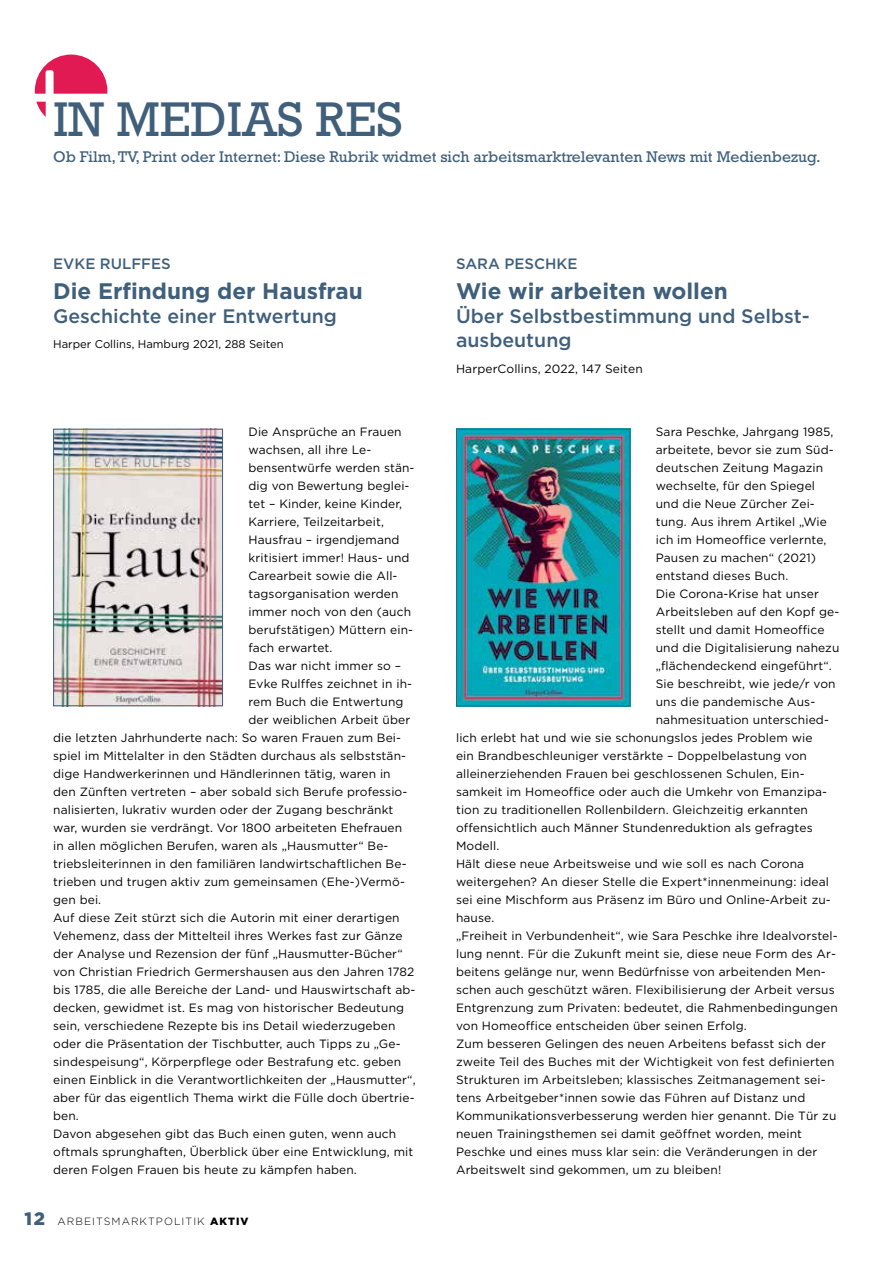
<style>
.page{position:relative;width:893px;height:1263px;background:#fff}
.page>*{position:absolute;margin:0;border:0;box-sizing:border-box;transform-origin:0 0}
.t1{font:49.5px "Rockwell Std";color:#405f7b}
.t2{font:700 22.5px "Gotham HTF";color:#405f7b}
.t3{font:500 19.5px/24px "Gotham HTF";color:#405f7b}
.t4{font:15.75px "Rockwell Std";color:#405f7b}
.t5{font:500 15px "Gotham HTF";color:#405f7b}
.t6{font:12px "Gotham HTF";letter-spacing:.01em;color:#000}
.t7{font:11.25px "Gotham HTF";color:#000}
.t8{font:300 10.5px "Gotham HTF";letter-spacing:.1em;color:#000}
.s1{font-weight:900;font-size:18px;color:#405f7b}
.s2{font-weight:900}
</style>
<div class="page">
<svg style="left:35px;top:55px;width:72px;height:62px"></svg>
<img style="left:458px;top:431px;width:170px;height:273px">
<div style="left:456px;top:429px;width:174px;height:277px;border:1px solid #405f7b"></div>
<img style="left:55px;top:431px;width:166px;height:273px">
<div style="left:53px;top:429px;width:170px;height:277px;border:1px solid #405f7b"></div>
<h1 class="t1" style="left:53px;top:90px;width:96px">IN MEDI</h1>
<h1 class="t1" style="left:242px;top:90px;width:103px">AS RES</h1>
<h3 class="t4" style="left:53px;top:148px;width:769px">Ob Film, TV, Print oder Internet: Diese Rubrik widmet sich arbeitsmarktrelevanten News mit Medienbezug.</h3>
<p class="t5" style="left:53px;top:255px;width:22px">Evke</p>
<p class="t5" style="left:100px;top:255px;width:22px">Rulffes</p>
<h2 class="t2" style="left:53px;top:278px;width:311px">Die Erfindung der Hausfrau</h2>
<h3 class="t3" style="left:53px;top:303px;width:285px">Geschichte einer Entwertung</h3>
<p class="t7" style="left:53px;top:338px;width:232px">Harper Collins, Hamburg 2021, 288 Seiten</p>
<p class="t6" style="left:248px;top:425px;width:155px">Die Ansprüche an Frauen</p>
<p class="t6" style="left:248px;top:443px;width:124px">wachsen, all ihre Le-</p>
<p class="t6" style="left:248px;top:461px;width:167px">bensentwürfe werden stän-</p>
<p class="t6" style="left:248px;top:479px;width:163px">dig von Bewertung beglei-</p>
<p class="t6" style="left:248px;top:497px;width:155px">tet – Kinder, keine Kinder,</p>
<p class="t6" style="left:248px;top:515px;width:137px">Karriere, Teilzeitarbeit,</p>
<p class="t6" style="left:248px;top:533px;width:153px">Hausfrau – irgendjemand</p>
<p class="t6" style="left:248px;top:551px;width:162px">kritisiert immer! Haus- und</p>
<p class="t6" style="left:248px;top:569px;width:151px">Carearbeit sowie die All-</p>
<p class="t6" style="left:248px;top:587px;width:152px">tagsorganisation werden</p>
<p class="t6" style="left:248px;top:605px;width:164px">immer noch von den (auch</p>
<p class="t6" style="left:248px;top:623px;width:166px">berufstätigen) Müttern ein-</p>
<p class="t6" style="left:248px;top:641px;width:86px">fach erwartet.</p>
<p class="t6" style="left:248px;top:659px;width:154px">Das war nicht immer so –</p>
<p class="t6" style="left:248px;top:677px;width:165px">Evke Rulffes zeichnet in ih-</p>
<p class="t6" style="left:248px;top:695px;width:156px">rem Buch die Entwertung</p>
<p class="t6" style="left:248px;top:713px;width:163px">der weiblichen Arbeit über</p>
<p class="t6" style="left:53px;top:731px;width:349px">die letzten Jahrhunderte nach: So waren Frauen zum Bei-</p>
<p class="t6" style="left:53px;top:749px;width:354px">spiel im Mittelalter in den Städten durchaus als selbststän-</p>
<p class="t6" style="left:53px;top:767px;width:339px">dige Handwerkerinnen und Händlerinnen tätig, waren in</p>
<p class="t6" style="left:53px;top:785px;width:356px">den Zünften vertreten – aber sobald sich Berufe professio-</p>
<p class="t6" style="left:53px;top:803px;width:342px">nalisierten, lukrativ wurden oder der Zugang beschränkt</p>
<p class="t6" style="left:53px;top:821px;width:351px">war, wurden sie verdrängt. Vor 1800 arbeiteten Ehefrauen</p>
<p class="t6" style="left:53px;top:839px;width:337px">in allen möglichen Berufen, waren als „Hausmutter“ Be-</p>
<p class="t6" style="left:53px;top:857px;width:355px">triebsleiterinnen in den familiären landwirtschaftlichen Be-</p>
<p class="t6" style="left:53px;top:875px;width:353px">trieben und trugen aktiv zum gemeinsamen (Ehe-)Vermö-</p>
<p class="t6" style="left:53px;top:893px;width:50px">gen bei.</p>
<p class="t6" style="left:53px;top:911px;width:348px">Auf diese Zeit stürzt sich die Autorin mit einer derartigen</p>
<p class="t6" style="left:53px;top:929px;width:351px">Vehemenz, dass der Mittelteil ihres Werkes fast zur Gänze</p>
<p class="t6" style="left:53px;top:947px;width:351px">der Analyse und Rezension der fünf „Hausmutter-Bücher“</p>
<p class="t6" style="left:53px;top:965px;width:363px">von Christian Friedrich Germershausen aus den Jahren 1782</p>
<p class="t6" style="left:53px;top:983px;width:364px">bis 1785, die alle Bereiche der Land- und Hauswirtschaft ab-</p>
<p class="t6" style="left:53px;top:1001px;width:352px">decken, gewidmet ist. Es mag von historischer Bedeutung</p>
<p class="t6" style="left:53px;top:1019px;width:344px">sein, verschiedene Rezepte bis ins Detail wiederzugeben</p>
<p class="t6" style="left:53px;top:1037px;width:349px">oder die Präsentation der Tischbutter, auch Tipps zu „Ge-</p>
<p class="t6" style="left:53px;top:1055px;width:350px">sindespeisung“, Körperpflege oder Bestrafung etc. geben</p>
<p class="t6" style="left:53px;top:1073px;width:364px">einen Einblick in die Verantwortlichkeiten der „Hausmutter“,</p>
<p class="t6" style="left:53px;top:1091px;width:363px">aber für das eigentlich Thema wirkt die Fülle doch übertrie-</p>
<p class="t6" style="left:53px;top:1109px;width:27px">ben.</p>
<p class="t6" style="left:53px;top:1127px;width:345px">Davon abgesehen gibt das Buch einen guten, wenn auch</p>
<p class="t6" style="left:53px;top:1145px;width:362px">oftmals sprunghaften, Überblick über eine Entwicklung, mit</p>
<p class="t6" style="left:53px;top:1163px;width:305px">deren Folgen Frauen bis heute zu kämpfen haben.</p>
<p class="t8" style="left:24px;top:1216px;width:226px"><span class="s1">12</span> ARBEITSMARKTPOLITIK <span class="s2">aktiv</span></p>
<p class="t5" style="left:456px;top:255px;width:123px">SARA PESCHKE</p>
<h2 class="t2" style="left:456px;top:278px;width:273px">Wie wir arbeiten wollen</h2>
<h3 class="t3" style="left:456px;top:303px;width:353px">Über Selbstbestimmung und Selbst&shy;ausbeutung</h3>
<p class="t6" style="left:456px;top:362px;width:188px">HarperCollins, 2022, 147 Seiten</p>
<p class="t6" style="left:656px;top:425px;width:179px">Sara Peschke, Jahrgang 1985,</p>
<p class="t6" style="left:656px;top:443px;width:179px">arbeitete, bevor sie zum Süd-</p>
<p class="t6" style="left:656px;top:461px;width:169px">deutschen Zeitung Magazin</p>
<p class="t6" style="left:656px;top:479px;width:161px">wechselte, für den Spiegel</p>
<p class="t6" style="left:656px;top:497px;width:161px">und die Neue Zürcher Zei-</p>
<p class="t6" style="left:656px;top:515px;width:173px">tung. Aus ihrem Artikel „Wie</p>
<p class="t6" style="left:656px;top:533px;width:172px">ich im Homeoffice verlernte,</p>
<p class="t6" style="left:656px;top:551px;width:162px">Pausen zu machen“ (2021)</p>
<p class="t6" style="left:656px;top:569px;width:134px">entstand dieses Buch.</p>
<p class="t6" style="left:656px;top:587px;width:165px">Die Corona-Krise hat unser</p>
<p class="t6" style="left:656px;top:605px;width:185px">Arbeitsleben auf den Kopf ge-</p>
<p class="t6" style="left:656px;top:623px;width:170px">stellt und damit Homeoffice</p>
<p class="t6" style="left:656px;top:641px;width:185px">und die Digitalisierung nahezu</p>
<p class="t6" style="left:656px;top:659px;width:178px">„flächendeckend eingeführt“.</p>
<p class="t6" style="left:656px;top:677px;width:181px">Sie beschreibt, wie jede/r von</p>
<p class="t6" style="left:656px;top:695px;width:159px">uns die pandemische Aus-</p>
<p class="t6" style="left:656px;top:713px;width:175px">nahmesituation unterschied-</p>
<p class="t6" style="left:456px;top:731px;width:358px">lich erlebt hat und wie sie schonungslos jedes Problem wie</p>
<p class="t6" style="left:456px;top:749px;width:352px">ein Brandbeschleuniger verstärkte – Doppelbelastung von</p>
<p class="t6" style="left:456px;top:767px;width:348px">alleinerziehenden Frauen bei geschlossenen Schulen, Ein-</p>
<p class="t6" style="left:456px;top:785px;width:371px">samkeit im Homeoffice oder auch die Umkehr von Emanzipa-</p>
<p class="t6" style="left:456px;top:803px;width:353px">tion zu traditionellen Rollenbildern. Gleichzeitig erkannten</p>
<p class="t6" style="left:456px;top:821px;width:358px">offensichtlich auch Männer Stundenreduktion als gefragtes</p>
<p class="t6" style="left:456px;top:839px;width:45px">Modell.</p>
<p class="t6" style="left:456px;top:857px;width:350px">Hält diese neue Arbeitsweise und wie soll es nach Corona</p>
<p class="t6" style="left:456px;top:875px;width:374px">weitergehen? An dieser Stelle die Expert*innenmeinung: ideal</p>
<p class="t6" style="left:456px;top:893px;width:375px">sei eine Mischform aus Präsenz im Büro und Online-Arbeit zu-</p>
<p class="t6" style="left:456px;top:911px;width:40px">hause.</p>
<p class="t6" style="left:456px;top:929px;width:383px">„Freiheit in Verbundenheit“, wie Sara Peschke ihre Idealvorstel-</p>
<p class="t6" style="left:456px;top:947px;width:381px">lung nennt. Für die Zukunft meint sie, diese neue Form des Ar-</p>
<p class="t6" style="left:456px;top:965px;width:371px">beitens gelänge nur, wenn Bedürfnisse von arbeitenden Men-</p>
<p class="t6" style="left:456px;top:983px;width:380px">schen auch geschützt wären. Flexibilisierung der Arbeit versus</p>
<p class="t6" style="left:456px;top:1001px;width:383px">Entgrenzung zum Privaten: bedeutet, die Rahmenbedingungen</p>
<p class="t6" style="left:456px;top:1019px;width:292px">von Homeoffice entscheiden über seinen Erfolg.</p>
<p class="t6" style="left:456px;top:1037px;width:371px">Zum besseren Gelingen des neuen Arbeitens befasst sich der</p>
<p class="t6" style="left:456px;top:1055px;width:380px">zweite Teil des Buches mit der Wichtigkeit von fest definierten</p>
<p class="t6" style="left:456px;top:1073px;width:371px">Strukturen im Arbeitsleben; klassisches Zeitmanagement sei-</p>
<p class="t6" style="left:456px;top:1091px;width:351px">tens Arbeitgeber*innen sowie das Führen auf Distanz und</p>
<p class="t6" style="left:456px;top:1109px;width:382px">Kommunikationsverbesserung werden hier genannt. Die Tür zu</p>
<p class="t6" style="left:456px;top:1127px;width:347px">neuen Trainingsthemen sei damit geöffnet worden, meint</p>
<p class="t6" style="left:456px;top:1145px;width:363px">Peschke und eines muss klar sein: die Veränderungen in der</p>
<p class="t6" style="left:456px;top:1163px;width:267px">Arbeitswelt sind gekommen, um zu bleiben!</p>
</div>
